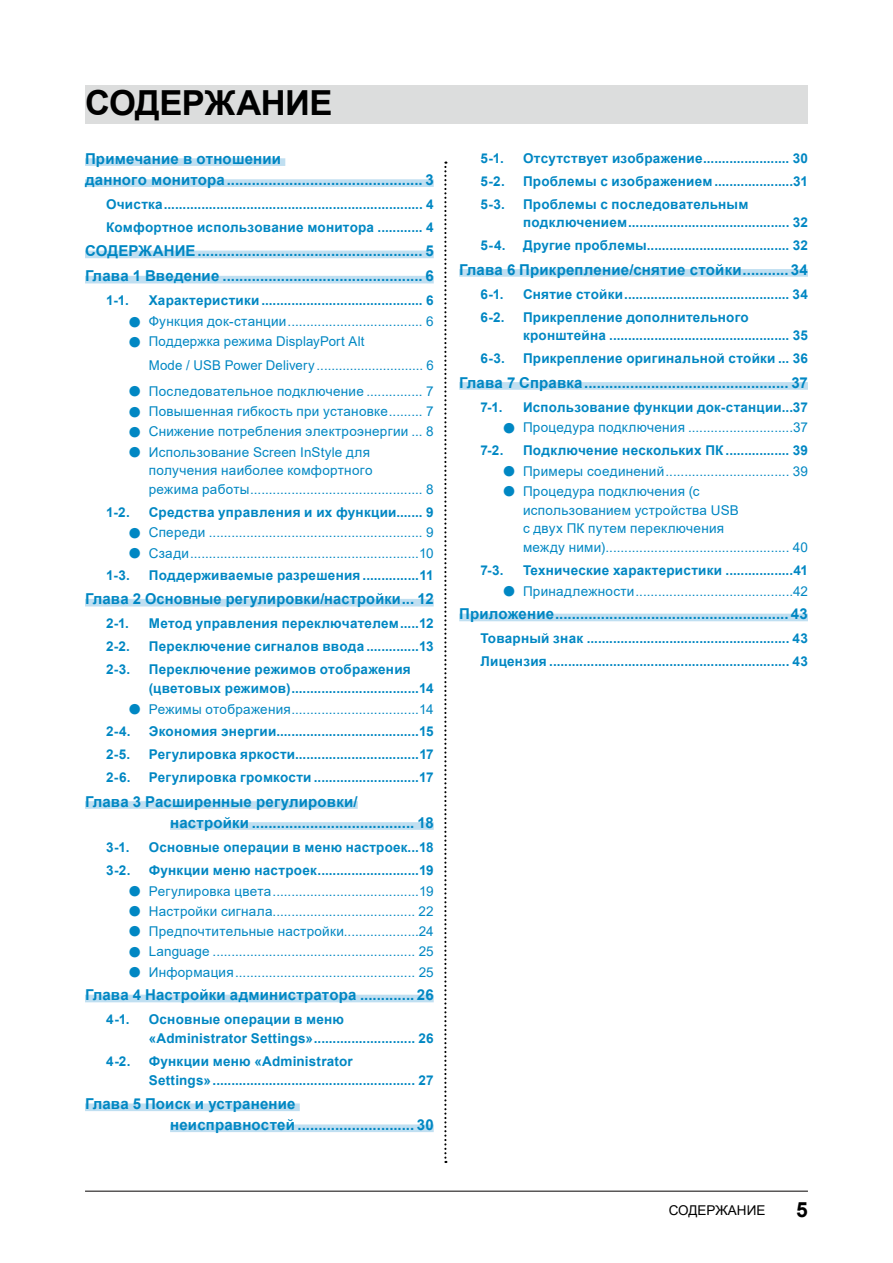
<style>
.page{position:relative;width:893px;height:1263px;background:#fff}
.page>*{position:absolute;margin:0;border:0;box-sizing:border-box;transform-origin:0 0}
.t1{font:700 34.5px "Arial";letter-spacing:-.015em;color:#000}
.t2{font:700 21px "Arial";color:#000}
.t3{font:700 15px/21px "Arial";letter-spacing:.01em;color:#0087c3}
.t4{font:700 13.5px/18.8px "Arial";letter-spacing:.015em;color:#0087c3}
.t5{font:13.5px/18.8px "Arial";letter-spacing:.02em;color:#0087c3}
.t6{font:13.5px "Arial";color:#000}
.s1{font-weight:700;font-size:24.3px}
.s2{font-weight:700}
</style>
<div class="page">
<div style="left:85px;top:85px;width:723px;height:39px;background:#dcdddd"></div>
<div style="left:85px;top:158px;width:200px;height:8px;background:#c0dff1"></div>
<div style="left:85px;top:179px;width:349px;height:8px;background:#c0dff1"></div>
<div style="left:85px;top:251px;width:349px;height:7px;background:#c0dff1"></div>
<div style="left:85px;top:276px;width:349px;height:7px;background:#c0dff1"></div>
<div style="left:85px;top:599px;width:349px;height:7px;background:#c0dff1"></div>
<div style="left:85px;top:801px;width:273px;height:8px;background:#c0dff1"></div>
<div style="left:170px;top:822px;width:264px;height:8px;background:#c0dff1"></div>
<div style="left:85px;top:995px;width:349px;height:7px;background:#c0dff1"></div>
<div style="left:85px;top:1103px;width:215px;height:8px;background:#c0dff1"></div>
<div style="left:170px;top:1124px;width:264px;height:8px;background:#c0dff1"></div>
<div style="left:459px;top:269px;width:349px;height:8px;background:#c0dff1"></div>
<div style="left:459px;top:382px;width:349px;height:8px;background:#c0dff1"></div>
<div style="left:459px;top:614px;width:349px;height:7px;background:#c0dff1"></div>
<hr style="left:85px;top:1190px;width:723px;height:2px;background:#595757">
<svg style="left:444px;top:162px;width:2px;height:1001px"></svg>
<h1 class="t1" style="left:85px;top:78px;width:249px">СОДЕРЖАНИЕ</h1>
<p class="t3" style="left:85px;top:148px;width:350px">Примечание в отношении<br>данного монитора............................................... 3</p>
<p class="t4" style="left:106px;top:193px;width:329px;line-height:23px">Очистка..................................................................... 4<br>Комфортное использование монитора ............ 4</p>
<p class="t3" style="left:85px;top:238px;width:350px;line-height:25.2px">СОДЕРЖАНИЕ...................................................... 5<br>Глава 1 Введение ................................................ 6</p>
<p class="t4" style="left:106px;top:291px;width:24px">1-1.</p>
<p class="t4" style="left:149px;top:291px;width:286px">Характеристики........................................... 6</p>
<p class="t5" style="left:128px;top:312px;width:308px"><span class="s1">●</span> Функция док-станции.................................... 6</p>
<p class="t5" style="left:149px;top:330px;width:286px;line-height:24px;text-indent:-21px"><span class="s1">●</span> Поддержка режима DisplayPort Alt<br>Mode / USB Power Delivery ............................. 6</p>
<p class="t5" style="left:128px;top:382px;width:308px"><span class="s1">●</span> Последовательное подключение ............... 7</p>
<p class="t5" style="left:128px;top:402px;width:308px"><span class="s1">●</span> Повышенная гибкость при установке......... 7</p>
<p class="t5" style="left:128px;top:422px;width:308px"><span class="s1">●</span> Снижение потребления электроэнергии ... 8</p>
<p class="t5" style="left:149px;top:442px;width:286px;text-indent:-21px"><span class="s1">●</span> Использование Screen InStyle для получения наиболее комфортного<br>режима работы.............................................. 8</p>
<p class="t4" style="left:106px;top:503px;width:25px">1-2.</p>
<p class="t4" style="left:149px;top:503px;width:286px">Средства управления и их функции....... 9</p>
<p class="t5" style="left:128px;top:523px;width:308px"><span class="s1">●</span> Спереди ......................................................... 9</p>
<p class="t5" style="left:106px;top:542px;width:329px;line-height:22.4px;text-indent:21px"><span class="s1">●</span> Сзади.............................................................10<br><span class="s2">1-3.</span></p>
<p class="t4" style="left:149px;top:566px;width:286px">Поддерживаемые разрешения ...............11</p>
<p class="t3" style="left:85px;top:589px;width:350px">Глава 2 Основные регулировки/настройки... 12</p>
<p class="t4" style="left:106px;top:614px;width:24px">2-1.</p>
<p class="t4" style="left:149px;top:614px;width:286px">Метод управления переключателем.....12</p>
<p class="t4" style="left:106px;top:637px;width:25px">2-2.</p>
<p class="t4" style="left:149px;top:637px;width:286px">Переключение сигналов ввода ..............13</p>
<p class="t4" style="left:106px;top:660px;width:25px">2-3.</p>
<p class="t4" style="left:149px;top:660px;width:286px">Переключение режимов отображения (цветовых режимов)..................................14</p>
<p class="t5" style="left:106px;top:698px;width:329px;line-height:22.4px;text-indent:21px"><span class="s1">●</span> Режимы отображения..................................14<br><span class="s2">2-4.</span></p>
<p class="t4" style="left:149px;top:722px;width:286px">Экономия энергии......................................15</p>
<p class="t4" style="left:106px;top:745px;width:26px">2-5.</p>
<p class="t4" style="left:149px;top:745px;width:286px">Регулировка яркости.................................17</p>
<p class="t4" style="left:106px;top:768px;width:26px">2-6.</p>
<p class="t4" style="left:149px;top:768px;width:286px">Регулировка громкости ............................17</p>
<p class="t3" style="left:170px;top:791px;width:265px;text-indent:-85px">Глава 3 Расширенные регулировки/ настройки ....................................... 18</p>
<p class="t4" style="left:106px;top:838px;width:25px">3-1.</p>
<p class="t4" style="left:149px;top:838px;width:286px">Основные операции в меню настроек...18</p>
<p class="t4" style="left:106px;top:861px;width:26px">3-2.</p>
<p class="t4" style="left:149px;top:861px;width:286px">Функции меню настроек...........................19</p>
<p class="t5" style="left:128px;top:881px;width:308px"><span class="s1">●</span> Регулировка цвета.......................................19</p>
<p class="t5" style="left:128px;top:901px;width:308px"><span class="s1">●</span> Настройки сигнала...................................... 22</p>
<p class="t5" style="left:128px;top:922px;width:308px"><span class="s1">●</span> Предпочтительные настройки....................24</p>
<p class="t5" style="left:128px;top:942px;width:308px"><span class="s1">●</span> Language ...................................................... 25</p>
<p class="t5" style="left:128px;top:962px;width:308px"><span class="s1">●</span> Информация................................................ 25</p>
<p class="t3" style="left:85px;top:984px;width:350px">Глава 4 Настройки администратора ............. 26</p>
<p class="t4" style="left:106px;top:1010px;width:25px">4-1.</p>
<p class="t4" style="left:149px;top:1010px;width:286px">Основные операции в меню «Administrator Settings»........................... 26</p>
<p class="t4" style="left:106px;top:1052px;width:26px">4-2.</p>
<p class="t4" style="left:149px;top:1052px;width:286px">Функции меню «Administrator<br>Settings»...................................................... 27</p>
<p class="t3" style="left:170px;top:1093px;width:265px;text-indent:-85px">Глава 5 Поиск и устранение<br>неисправностей ............................ 30</p>
<p class="t4" style="left:480px;top:149px;width:25px">5-1.</p>
<p class="t4" style="left:523px;top:149px;width:286px">Отсутствует изображение....................... 30</p>
<p class="t4" style="left:480px;top:172px;width:26px">5-2.</p>
<p class="t4" style="left:523px;top:172px;width:286px">Проблемы с изображением.....................31</p>
<p class="t4" style="left:480px;top:195px;width:26px">5-3.</p>
<p class="t4" style="left:523px;top:195px;width:286px">Проблемы с последовательным подключением........................................... 32</p>
<p class="t4" style="left:480px;top:236px;width:27px">5-4.</p>
<p class="t4" style="left:523px;top:236px;width:286px">Другие проблемы...................................... 32</p>
<p class="t3" style="left:459px;top:259px;width:350px">Глава 6 Прикрепление/снятие стойки........... 34</p>
<p class="t4" style="left:480px;top:285px;width:25px">6-1.</p>
<p class="t4" style="left:523px;top:285px;width:286px">Снятие стойки............................................ 34</p>
<p class="t4" style="left:480px;top:308px;width:26px">6-2.</p>
<p class="t4" style="left:523px;top:308px;width:286px">Прикрепление дополнительного кронштейна ................................................ 35</p>
<p class="t4" style="left:480px;top:349px;width:26px">6-3.</p>
<p class="t4" style="left:523px;top:349px;width:286px">Прикрепление оригинальной стойки ... 36</p>
<p class="t3" style="left:459px;top:372px;width:350px">Глава 7 Справка................................................. 37</p>
<p class="t4" style="left:480px;top:398px;width:23px">7-1.</p>
<p class="t4" style="left:523px;top:398px;width:286px">Использование функции док-станции...37</p>
<p class="t5" style="left:480px;top:416px;width:329px;line-height:22.4px;text-indent:21px"><span class="s1">●</span> Процедура подключения ............................37<br><span class="s2">7-2.</span></p>
<p class="t4" style="left:523px;top:441px;width:286px">Подключение нескольких ПК ................. 39</p>
<p class="t5" style="left:502px;top:461px;width:308px"><span class="s1">●</span> Примеры соединений................................. 39</p>
<p class="t5" style="left:523px;top:482px;width:286px;text-indent:-21px"><span class="s1">●</span> Процедура подключения (с использованием устройства USB<br>с двух ПК путем переключения<br>между ними)................................................. 40</p>
<p class="t4" style="left:480px;top:561px;width:25px">7-3.</p>
<p class="t4" style="left:523px;top:561px;width:286px">Технические характеристики ..................41</p>
<p class="t5" style="left:502px;top:581px;width:308px"><span class="s1">●</span> Принадлежности..........................................42</p>
<p class="t3" style="left:459px;top:603px;width:350px">Приложение........................................................ 43</p>
<p class="t4" style="left:480px;top:627px;width:329px;line-height:23px">Товарный знак ...................................................... 43<br>Лицензия ................................................................ 43</p>
<p class="t6" style="left:669px;top:1201px;width:98px">СОДЕРЖАНИЕ</p>
<h2 class="t2" style="left:796px;top:1195px;width:13px">5</h2>
</div>
